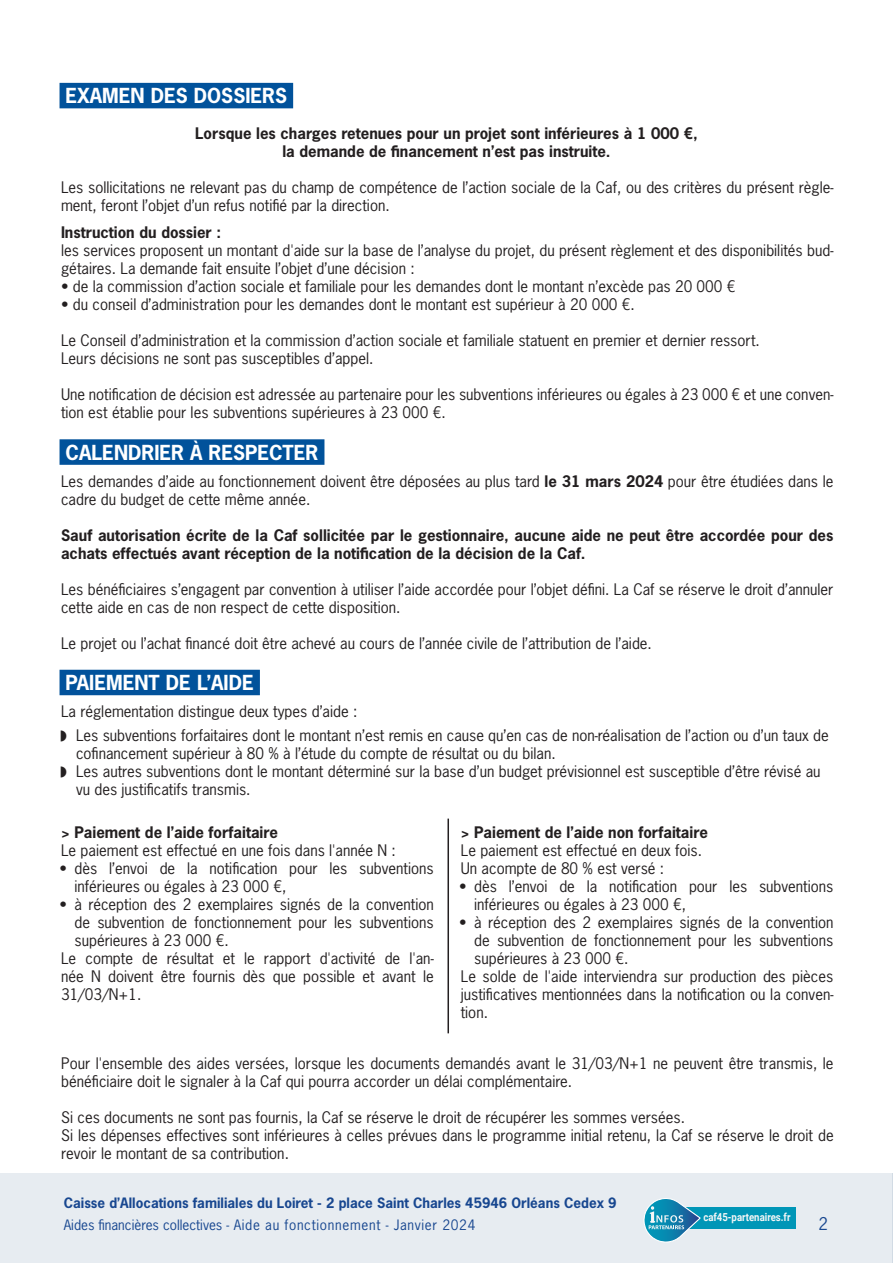
<style>
.page{position:relative;width:893px;height:1263px;background:#fff}
.page>*{position:absolute;margin:0;border:0;box-sizing:border-box;transform-origin:0 0}
.t1{font:700 19.5px "News Gothic Std";color:#fff}
.t2{font:16.5px "News Gothic Std";color:#184790}
.TEXTE{font:15px/18px "News Gothic Std";color:#231f20}
.TEXTE-2{font:700 15px/18px "News Gothic Std";color:#231f20}
.SOUSTITRE{font:700 15px "News Gothic Std";color:#231f20}
.t3{font:700 13.5px "News Gothic Std";color:#184790}
.t4{font:13.5px "News Gothic Std";letter-spacing:.05em;color:#184790}
.t5{font:700 10.95px "Roboto";color:#f5f7f7;scale:.87 1}
.s1{font-weight:700}
</style>
<div class="page">
<div style="left:0;top:1173px;width:893px;height:90px;background:#e7ecf1"></div>
<div style="left:679px;top:1207px;width:117px;height:21px;background:#0096b7"></div>
<svg style="left:643px;top:1197px;width:58px;height:46px;background:#6bb2cb"></svg>
<div style="left:60px;top:83px;width:233px;height:25px;background:#01529b"></div>
<div style="left:60px;top:439px;width:264px;height:26px;background:#01529b"></div>
<div style="left:60px;top:670px;width:200px;height:25px;background:#01529b"></div>
<hr style="left:447px;top:819px;width:2px;height:214px;background:#231f20">
<p class="t1" style="left:66px;top:83px;width:223px">EXAMEN DES DOSSIERS</p>
<p class="SOUSTITRE" style="left:195px;top:124px;width:504px">Lorsque les charges retenues pour un projet sont inférieures à 1 000 €,</p>
<p class="SOUSTITRE" style="left:282px;top:142px;width:330px">la demande de financement n’est pas instruite.</p>
<p class="TEXTE" style="left:61px;top:178px;width:774px">Les sollicitations ne relevant pas du champ de compétence de l’action sociale de la Caf, ou des critères du présent règle&shy;ment, feront l’objet d’un refus notifié par la direction.</p>
<p class="TEXTE-2" style="left:61px;top:223px;width:162px">Instruction du dossier :</p>
<p class="TEXTE" style="left:61px;top:241px;width:774px">les services proposent un montant d'aide sur la base de l’analyse du projet, du présent règlement et des disponibilités bud&shy;gétaires. La demande fait ensuite l’objet d’une décision :</p>
<p class="TEXTE" style="left:61px;top:277px;width:676px">• de la commission d’action sociale et familiale pour les demandes dont le montant n’excède pas 20 000 €</p>
<p class="TEXTE" style="left:61px;top:295px;width:575px">• du conseil d’administration pour les demandes dont le montant est supérieur à 20 000 €.</p>
<p class="TEXTE" style="left:61px;top:331px;width:700px">Le Conseil d’administration et la commission d’action sociale et familiale statuent en premier et dernier ressort.</p>
<p class="TEXTE" style="left:61px;top:349px;width:314px">Leurs décisions ne sont pas susceptibles d’appel.</p>
<p class="TEXTE" style="left:61px;top:385px;width:774px">Une notification de décision est adressée au partenaire pour les subventions inférieures ou égales à 23 000 € et une conven&shy;tion est établie pour les subventions supérieures à 23 000 €.</p>
<p class="t1" style="left:66px;top:439px;width:254px">CALENDRIER À RESPECTER</p>
<p class="TEXTE" style="left:61px;top:472px;width:774px">Les demandes d’aide au fonctionnement doivent être déposées au plus tard <span class="s1">le 31 mars 2024</span> pour être étudiées dans le cadre du budget de cette même année.</p>
<p class="TEXTE-2" style="left:61px;top:526px;width:774px">Sauf autorisation écrite de la Caf sollicitée par le gestionnaire, aucune aide ne peut être accordée pour des achats effectués avant réception de la notification de la décision de la Caf.</p>
<p class="TEXTE" style="left:61px;top:580px;width:774px">Les bénéficiaires s’engagent par convention à utiliser l’aide accordée pour l’objet défini. La Caf se réserve le droit d’annuler cette aide en cas de non respect de cette disposition.</p>
<p class="TEXTE" style="left:61px;top:634px;width:592px">Le projet ou l’achat financé doit être achevé au cours de l’année civile de l’attribution de l’aide.</p>
<p class="t1" style="left:66px;top:670px;width:190px">PAIEMENT DE L’AIDE</p>
<p class="TEXTE" style="left:61px;top:702px;width:298px">La réglementation distingue deux types d’aide :</p>
<p class="TEXTE" style="left:76px;top:726px;width:754px">Les subventions forfaitaires dont le montant n’est remis en cause qu’en cas de non-réalisation de l’action ou d’un taux de cofinancement supérieur à 80 % à l’étude du compte de résultat ou du bilan.</p>
<p class="TEXTE" style="left:76px;top:762px;width:746px">Les autres subventions dont le montant déterminé sur la base d’un budget prévisionnel est susceptible d’être révisé au vu des justificatifs transmis.</p>
<p class="TEXTE-2" style="left:61px;top:823px;width:218px">&gt; Paiement de l’aide forfaitaire</p>
<p class="TEXTE" style="left:61px;top:841px;width:336px">Le paiement est effectué en une fois dans l'année N :</p>
<p class="TEXTE" style="left:75px;top:859px;width:361px;text-indent:-15px">• dès l’envoi de la notification pour les subventions inférieures ou égales à 23 000 €,</p>
<p class="TEXTE" style="left:75px;top:895px;width:361px;text-align:justify;text-indent:-15px">• à réception des 2 exemplaires signés de la convention de subvention de fonctionnement pour les subventions supérieures à 23 000 €.</p>
<p class="TEXTE" style="left:61px;top:949px;width:374px;text-align:justify">Le compte de résultat et le rapport d'activité de l'an&shy;née N doivent être fournis dès que possible et avant le 31/03/N+1.</p>
<p class="TEXTE" style="left:461px;top:823px;width:249px"><span class="s1">&gt; Paiement de l’aide non forfaitaire<br></span>Le paiement est effectué en deux fois.</p>
<p class="TEXTE" style="left:461px;top:859px;width:205px">Un acompte de 80 % est versé :</p>
<p class="TEXTE" style="left:474px;top:877px;width:361px;text-indent:-15px">• dès l’envoi de la notification pour les subventions inférieures ou égales à 23 000 €,</p>
<p class="TEXTE" style="left:474px;top:913px;width:361px;text-align:justify;text-indent:-15px">• à réception des 2 exemplaires signés de la convention de subvention de fonctionnement pour les subventions supérieures à 23 000 €.</p>
<p class="TEXTE" style="left:461px;top:967px;width:374px;text-align:justify">Le solde de l'aide interviendra sur production des pièces justificatives mentionnées dans la notification ou la conven&shy;tion.</p>
<p class="TEXTE" style="left:61px;top:1054px;width:774px">Pour l'ensemble des aides versées, lorsque les documents demandés avant le 31/03/N+1 ne peuvent être transmis, le bénéficiaire doit le signaler à la Caf qui pourra accorder un délai complémentaire.</p>
<p class="TEXTE" style="left:61px;top:1108px;width:625px">Si ces documents ne sont pas fournis, la Caf se réserve le droit de récupérer les sommes versées.</p>
<p class="TEXTE" style="left:61px;top:1126px;width:774px">Si les dépenses effectives sont inférieures à celles prévues dans le programme initial retenu, la Caf se réserve le droit de revoir le montant de sa contribution.</p>
<p class="t3" style="left:64px;top:1194px;width:554px">Caisse d’Allocations familiales du Loiret - 2 place Saint Charles 45946 Orléans Cedex 9</p>
<p class="t4" style="left:64px;top:1216px;width:413px">Aides financières collectives - Aide au fonctionnement - Janvier 2024</p>
<p class="t2" style="left:819px;top:1213px;width:11px">2</p>
<p class="t5" style="left:703px;top:1210px;width:102px">caf45-partenaires.fr</p>
</div>
